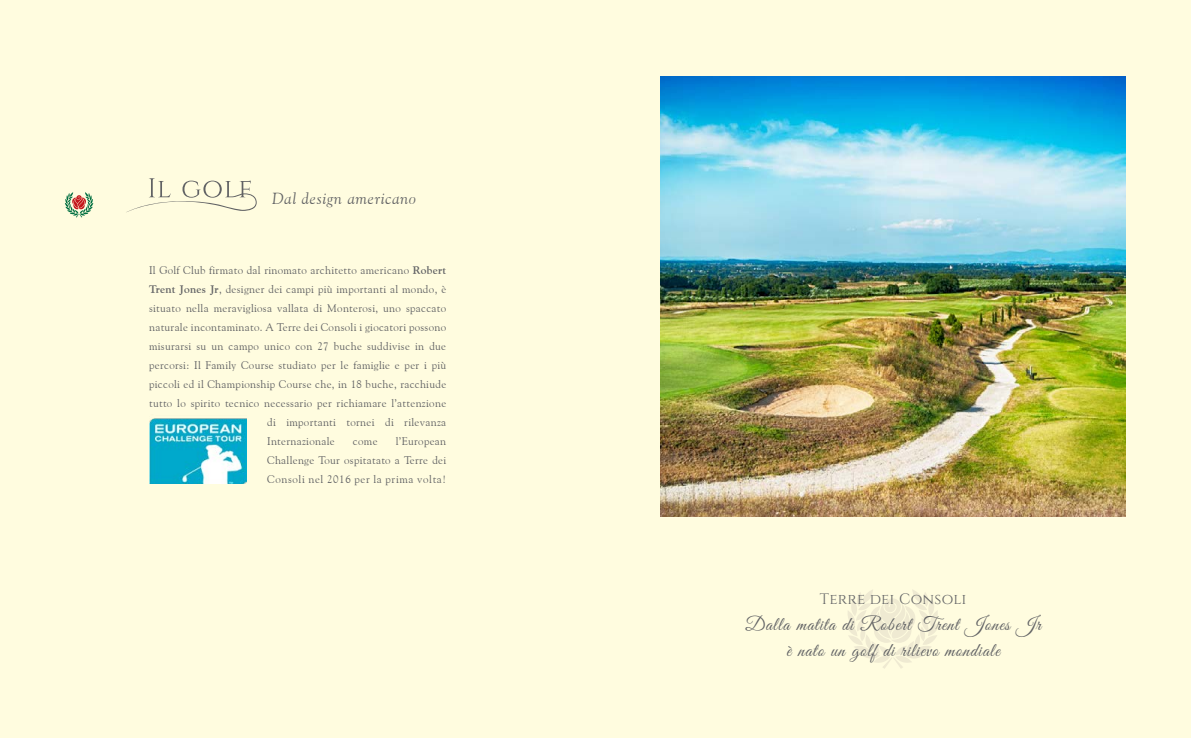
<style>
.page{position:relative;width:1191px;height:738px;background:#fff}
.page>*{position:absolute;margin:0;border:0;box-sizing:border-box;transform-origin:0 0}
.t1{font:19px/26px "Great Vibes";letter-spacing:.05em;color:#616264;text-align:center}
.t2{font:italic 16px "Goudy Old Style BT";letter-spacing:.05em;color:#616264}
.t3{font:15px "Cinzel";letter-spacing:.02em;color:#616264}
.t4{font:11px/19px "Goudy Old Style BT";letter-spacing:.03em;color:#616264;text-align:justify}
.s1{font-weight:700}
</style>
<div class="page">
<div style="left:0;top:0;width:1191px;height:737px;background:#fffcdf"></div>
<svg style="left:846px;top:590px;width:93px;height:78px"></svg>
<img style="left:660px;top:77px;width:465px;height:439px">
<svg style="left:126px;top:178px;width:131px;height:35px"></svg>
<svg style="left:65px;top:192px;width:28px;height:25px"></svg>
<img style="left:150px;top:418px;width:97px;height:65px">
<h2 class="t2" style="left:272px;top:189px;width:145px">Dal design americano</h2>
<p class="t4" style="left:149px;top:260px;width:298px">Il Golf Club firmato dal rinomato architetto americano <span class="s1">Robert</span></p>
<p class="t4" style="left:149px;top:279px;width:299px"><span class="s1">Trent Jones Jr</span>, designer dei campi più importanti al mondo, è</p>
<p class="t4" style="left:149px;top:298px;width:298px">situato nella meravigliosa vallata di Monterosi, uno spaccato</p>
<p class="t4" style="left:149px;top:317px;width:298px">naturale incontaminato. A Terre dei Consoli i giocatori possono</p>
<p class="t4" style="left:149px;top:336px;width:298px">misurarsi su un campo unico con 27 buche suddivise in due</p>
<p class="t4" style="left:149px;top:355px;width:299px">percorsi: Il Family Course studiato per le famiglie e per i più</p>
<p class="t4" style="left:149px;top:374px;width:299px">piccoli ed il Championship Course che, in 18 buche, racchiude</p>
<p class="t4" style="left:149px;top:393px;width:299px">tutto lo spirito tecnico necessario per richiamare l’attenzione</p>
<p class="t4" style="left:267px;top:412px;width:180px">di importanti tornei di rilevanza</p>
<p class="t4" style="left:267px;top:431px;width:69px">Internazionale</p>
<p class="t4" style="left:353px;top:431px;width:26px">come</p>
<p class="t4" style="left:267px;top:431px;width:181px;text-indent:129px">l’European Challenge Tour ospitatato a Terre dei Consoli nel 2016 per la prima volta!</p>
<h3 class="t3" style="left:820px;top:589px;width:148px">Terre dei Consoli</h3>
<h1 class="t1" style="left:745px;top:612px;width:297px">Dalla matita di Robert Trent Jones Jr è nato un golf di rilievo mondiale</h1>
</div>
